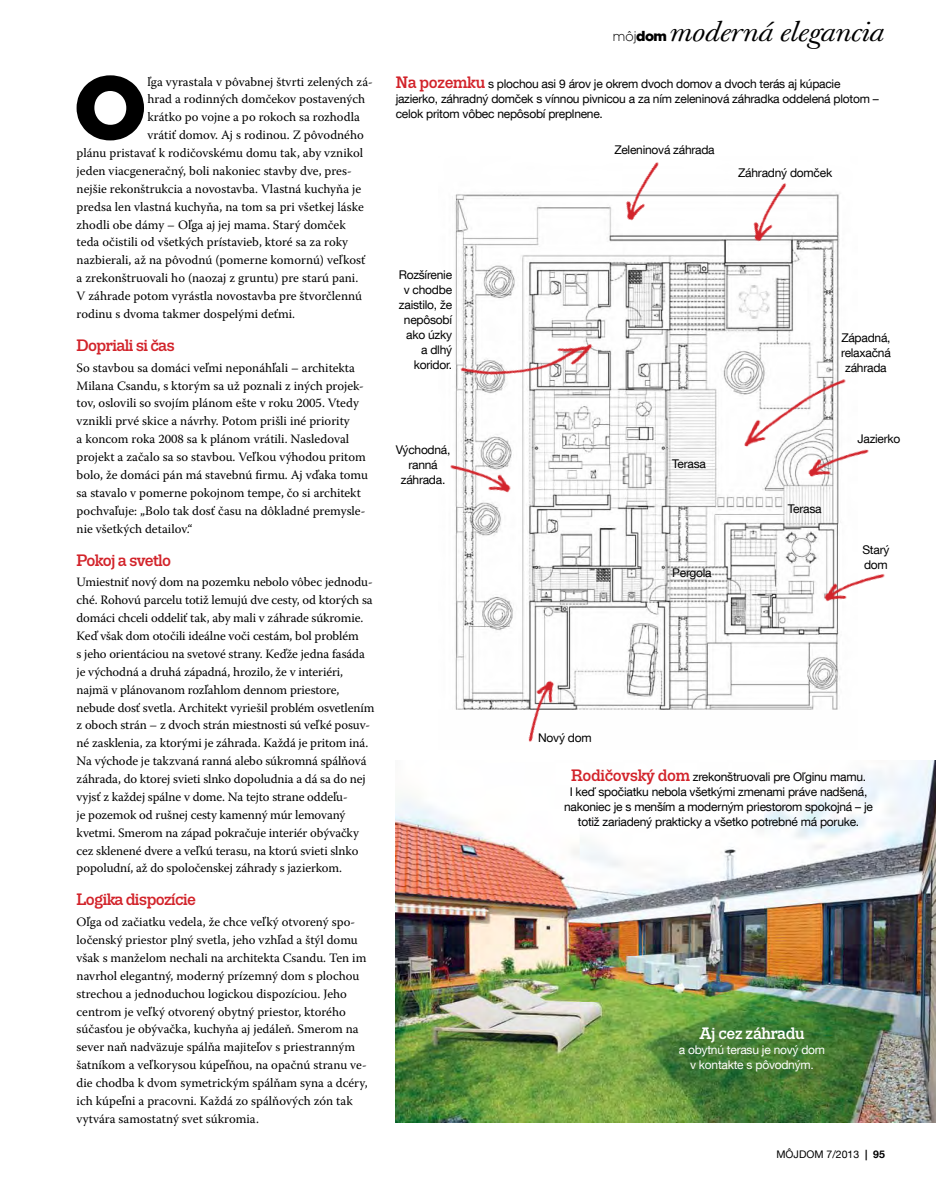
<style>
.page{position:relative;width:936px;height:1191px;background:#fff}
.page>*{position:absolute;margin:0;border:0;box-sizing:border-box;transform-origin:0 0}
.t1{font:900 89.4px "Gotham";color:#000}
.t2{font:italic 27px "Baskerville 120 Pro";letter-spacing:-.02em;color:#000;scale:1.25 1}
.t3{font:500 16.5px "Trivia Slab";letter-spacing:-.04em;color:#d2232a}
.t4{font:500 16.5px "Trivia Slab";letter-spacing:-.02em;color:#fff}
.t5{font:12.75px/17.9px "Warnock Pro";color:#000}
.t6{font:12px/15px "Helvetica Neue LT Com";letter-spacing:-.02em;color:#000;text-align:center}
.t7{font:12px/15px "Helvetica Neue LT Com";letter-spacing:-.02em;color:#fff;text-align:center}
.t8{font:10.5px "Helvetica Neue LT Com";color:#000}
.s1{font-family:"Gotham";font-weight:300;font-style:normal;font-size:13.8px}
.s2{font-family:"Gotham";font-weight:900;font-style:normal;font-size:13.8px}
.s3{font-family:"Trivia Slab";font-weight:500;font-size:16.5px;color:#d2232a}
.s4{font-weight:700}
</style>
<div class="page">
<img style="left:395px;top:760px;width:540px;height:363px">
<img style="left:455px;top:194px;width:385px;height:516px">
<img style="left:598px;top:162px;width:90px;height:74px">
<img style="left:725px;top:183px;width:91px;height:74px">
<img style="left:798px;top:449px;width:71px;height:48px">
<img style="left:450px;top:445px;width:69px;height:68px">
<img style="left:814px;top:554px;width:71px;height:68px">
<img style="left:507px;top:670px;width:69px;height:72px">
<img style="left:741px;top:357px;width:114px;height:98px">
<img style="left:456px;top:299px;width:142px;height:115px">
<h1 class="t1" style="left:73px;top:56px;width:76px">O</h1>
<p class="t5" style="left:147px;top:72px;width:227px">ľga vyrastala v pôvabnej štvrti zelených zá-</p>
<p class="t5" style="left:147px;top:90px;width:219px">hrad a rodinných domčekov postavených</p>
<p class="t5" style="left:147px;top:108px;width:214px">krátko po vojne a po rokoch sa rozhodla</p>
<p class="t5" style="left:147px;top:126px;width:218px">vrátiť domov. Aj s rodinou. Z pôvodného</p>
<p class="t5" style="left:77px;top:144px;width:288px">plánu pristavať k rodičovskému domu tak, aby vznikol</p>
<p class="t5" style="left:77px;top:162px;width:277px">jeden viacgeneračný, boli nakoniec stavby dve, pres-</p>
<p class="t5" style="left:77px;top:179px;width:286px">nejšie rekonštrukcia a novostavba. Vlastná kuchyňa je</p>
<p class="t5" style="left:77px;top:197px;width:289px">predsa len vlastná kuchyňa, na tom sa pri všetkej láske</p>
<p class="t5" style="left:77px;top:215px;width:270px">zhodli obe dámy – Oľga aj jej mama. Starý domček</p>
<p class="t5" style="left:77px;top:233px;width:273px">teda očistili od všetkých prístavieb, ktoré sa za roky</p>
<p class="t5" style="left:77px;top:251px;width:290px">nazbierali, až na pôvodnú (pomerne komornú) veľkosť</p>
<p class="t5" style="left:77px;top:269px;width:283px">a zrekonštruovali ho (naozaj z gruntu) pre starú pani.</p>
<p class="t5" style="left:77px;top:287px;width:287px">V záhrade potom vyrástla novostavba pre štvorčlennú</p>
<p class="t5" style="left:77px;top:305px;width:220px">rodinu s dvoma takmer dospelými deťmi.</p>
<p class="t3" style="left:77px;top:336px;width:100px">Dopriali si čas</p>
<p class="t5" style="left:77px;top:358px;width:293px">So stavbou sa domáci veľmi neponáhľali – architekta Milana Csandu, s ktorým sa už poznali z iných projek&shy;tov, oslovili so svojím plánom ešte v roku 2005. Vtedy vznikli prvé skice a návrhy. Potom prišli iné priority<br>a koncom roka 2008 sa k plánom vrátili. Nasledoval projekt a začalo sa so stavbou. Veľkou výhodou pritom bolo, že domáci pán má stavebnú firmu. Aj vďaka tomu sa stavalo v pomerne pokojnom tempe, čo si architekt pochvaľuje: „Bolo tak dosť času na dôkladné premysle&shy;nie všetkých detailov.“</p>
<p class="t3" style="left:77px;top:551px;width:96px">Pokoj a svetlo</p>
<p class="t5" style="left:77px;top:573px;width:299px">Umiestniť nový dom na pozemku nebolo vôbec jednodu&shy;ché. Rohovú parcelu totiž lemujú dve cesty, od ktorých sa domáci chceli oddeliť tak, aby mali v záhrade súkromie.<br>Keď však dom otočili ideálne voči cestám, bol problém<br>s jeho orientáciou na svetové strany. Keďže jedna fasáda je východná a druhá západná, hrozilo, že v interiéri, najmä v plánovanom rozľahlom dennom priestore, nebude dosť svetla. Architekt vyriešil problém osvetlením z oboch strán – z dvoch strán miestnosti sú veľké posuv&shy;né zasklenia, za ktorými je záhrada. Každá je pritom iná.<br>Na východe je takzvaná ranná alebo súkromná spálňová záhrada, do ktorej svieti slnko dopoludnia a dá sa do nej vyjsť z každej spálne v dome. Na tejto strane oddeľu-<br>je pozemok od rušnej cesty kamenný múr lemovaný kvetmi. Smerom na západ pokračuje interiér obývačky cez sklenené dvere a veľkú terasu, na ktorú svieti slnko popoludní, až do spoločenskej záhrady s jazierkom.</p>
<p class="t3" style="left:77px;top:891px;width:121px">Logika dispozície</p>
<p class="t5" style="left:77px;top:913px;width:292px">Oľga od začiatku vedela, že chce veľký otvorený spo&shy;ločenský priestor plný svetla, jeho vzhľad a štýl domu však s manželom nechali na architekta Csandu. Ten im navrhol elegantný, moderný prízemný dom s plochou strechou a jednoduchou logickou dispozíciou. Jeho centrom je veľký otvorený obytný priestor, ktorého súčasťou je obývačka, kuchyňa aj jedáleň. Smerom na sever naň nadväzuje spálňa majiteľov s priestranným šatníkom a veľkorysou kúpeľňou, na opačnú stranu ve&shy;die chodba k dvom symetrickým spálňam syna a dcéry, ich kúpeľni a pracovni. Každá zo spálňových zón tak vytvára samostatný svet súkromia.</p>
<h2 class="t2" style="left:612px;top:14px;width:219px"><span class="s1">môj</span><span class="s2">dom</span> moderná elegancia</h2>
<p class="t6" style="left:395px;top:76px;width:484px;text-align:left"><span class="s3">Na pozemku</span> s plochou asi 9 árov je okrem dvoch domov a dvoch terás aj kúpacie jazierko, záhradný domček s vínnou pivnicou a za ním zeleninová záhradka oddelená plotom – celok pritom vôbec nepôsobí preplnene.</p>
<p class="t6" style="left:614px;top:142px;width:102px">Zeleninová záhrada</p>
<p class="t6" style="left:398px;top:267px;width:55px;text-align:right">Rozšírenie v chodbe zaistilo, že nepôsobí ako úzky a dlhý koridor.</p>
<p class="t6" style="left:395px;top:442px;width:56px">Východná, ranná záhrada.</p>
<p class="t6" style="left:538px;top:730px;width:55px">Nový dom</p>
<p class="t6" style="left:738px;top:164px;width:96px">Záhradný domček</p>
<p class="t6" style="left:672px;top:456px;width:35px">Terasa</p>
<p class="t6" style="left:672px;top:565px;width:41px">Pergola</p>
<p class="t6" style="left:841px;top:329px;width:51px">Západná, relaxačná záhrada</p>
<p class="t6" style="left:787px;top:501px;width:35px">Terasa</p>
<p class="t6" style="left:857px;top:431px;width:44px">Jazierko</p>
<p class="t6" style="left:862px;top:542px;width:29px;text-align:left">Starý dom</p>
<p class="t6" style="left:564px;top:769px;width:310px"><span class="s3">Rodičovský dom</span> zrekonštruovali pre Oľginu mamu.<br>I keď spočiatku nebola všetkými zmenami práve nadšená, nakoniec je s menším a moderným priestorom spokojná – je totiž zariadený prakticky a všetko potrebné má poruke.</p>
<p class="t4" style="left:699px;top:1024px;width:107px">Aj cez záhradu</p>
<p class="t7" style="left:678px;top:1041px;width:148px">a obytnú terasu je nový dom v kontakte s pôvodným.</p>
<p class="t8" style="left:776px;top:1147px;width:110px">môjdom 7/2013 <span class="s4">| 95</span></p>
</div>
